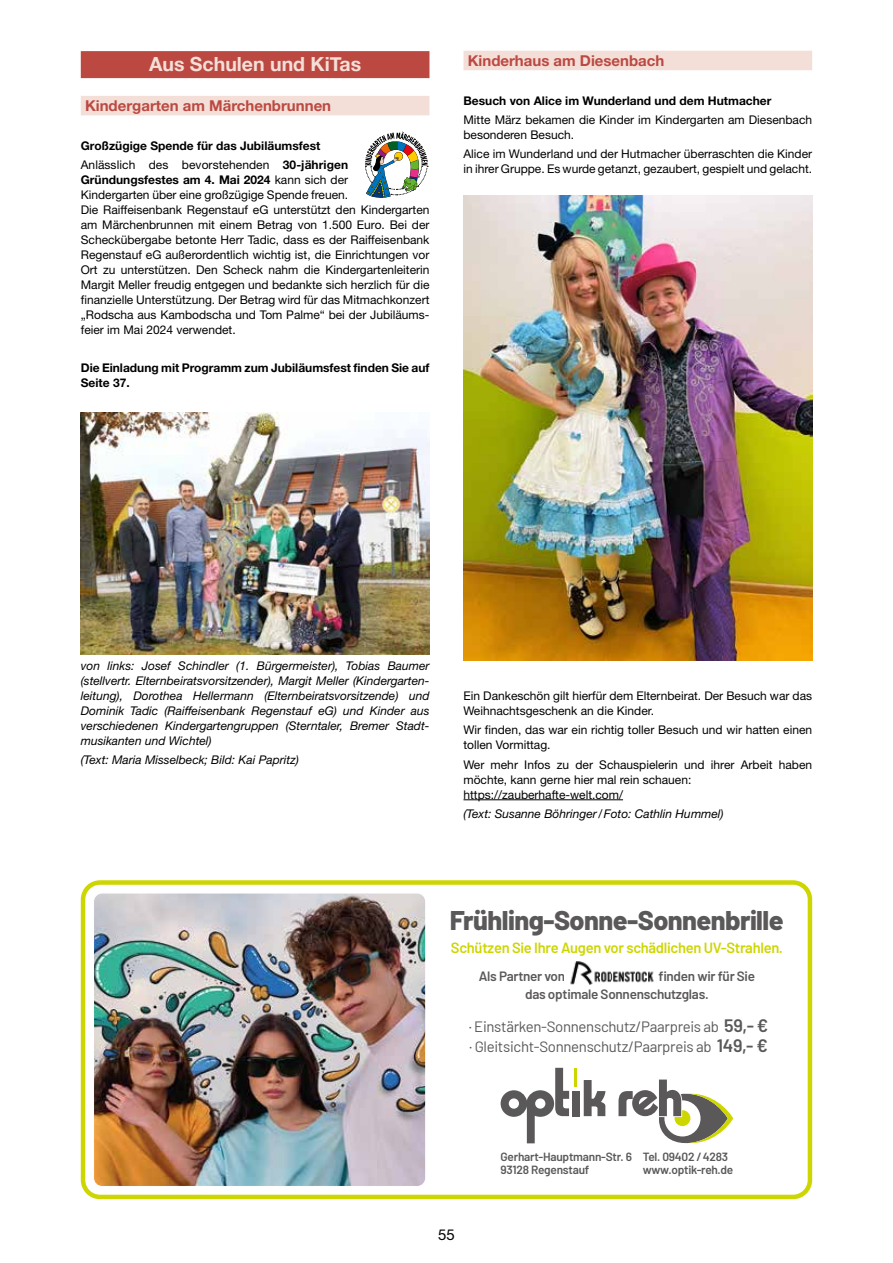
<style>
.page{position:relative;width:893px;height:1263px;background:#fff}
.page>*{position:absolute;margin:0;border:0;box-sizing:border-box;transform-origin:0 0}
.t1{font:800 27px "Barlow";letter-spacing:-.02em;color:#5a5858}
.t2{font:700 19.5px "Helvetica Neue";color:#f3dfd7}
.t3{font:15px/19.5px "Barlow";letter-spacing:-.02em;color:#5a5858}
.t4{font:700 15px "Helvetica Neue LT Pro";color:#bb4942}
.t5{font:15px "Helvetica Neue LT Pro";color:#000}
.t6{font:600 14.7px "Barlow";letter-spacing:-.02em;color:#cdd600}
.t7{font:600 13.5px/18px "Barlow";letter-spacing:-.02em;color:#5a5858}
.t8{font:12px/15px "Helvetica Neue LT Pro";color:#000}
.t9{font:italic 12px/15px "Helvetica Neue LT Pro";color:#000;text-align:justify}
.t10{font:700 12px/19.2px "Helvetica Neue LT Pro";color:#000}
.t11{font:600 11.85px/13.8px "Barlow";letter-spacing:-.02em;color:#5a5858}
.s1{font-weight:400}
.s2{font-weight:700}
.s3{font-weight:600;font-size:18px}
</style>
<div class="page">
<div style="left:81px;top:51px;width:348px;height:27px;background:#bb4942"></div>
<div style="left:81px;top:96px;width:348px;height:19px;background:#f3dfd7"></div>
<svg style="left:365px;top:132px;width:63px;height:66px"></svg>
<img style="left:81px;top:412px;width:348px;height:243px">
<div style="left:463px;top:51px;width:349px;height:19px;background:#f3dfd7"></div>
<hr style="left:463px;top:799px;width:160px;height:1px;background:#000">
<img style="left:463px;top:195px;width:349px;height:465px">
<hr style="left:574px;top:1068px;width:3px;height:19px;background:#cdd600">
<svg style="left:584px;top:1080px;width:21px;height:36px"></svg>
<div style="left:572px;top:1091px;width:8px;height:25px;background:#5a5858"></div>
<svg style="left:501px;top:1068px;width:68px;height:75px"></svg>
<svg style="left:618px;top:1079px;width:115px;height:65px"></svg>
<img style="left:570px;top:961px;width:84px;height:24px">
<div style="left:81px;top:880px;width:731px;height:319px;border:4px solid #cdd600;border-radius:17px"></div>
<img style="left:95px;top:895px;width:329px;height:290px">
<div style="left:93px;top:893px;width:333px;height:294px;border:1px solid #fff;border-radius:9px"></div>
<h2 class="t2" style="left:149px;top:49px;width:213px">Aus Schulen und KiTas</h2>
<p class="t4" style="left:85px;top:96px;width:248px">Kindergarten am Märchenbrunnen</p>
<p class="t10" style="left:81px;top:135px;width:269px">Großzügige Spende für das Jubiläumsfest<br><span class="s1">Anlässlich des bevorstehenden</span> 30-jährigen</p>
<p class="t8" style="left:81px;top:172px;width:350px"><span class="s2">Gründungsfestes am 4. Mai 2024</span> kann sich der<br>Kindergarten über eine großzügige Spende freuen.<br>Die Raiffeisenbank Regenstauf eG unterstützt den Kindergarten am Märchenbrunnen mit einem Betrag von 1.500 Euro. Bei der Scheckübergabe betonte Herr Tadic, dass es der Raiffeisenbank Regenstauf eG außerordentlich wichtig ist, die Einrichtungen vor Ort zu unterstützen. Den Scheck nahm die Kindergartenleiterin Margit Meller freudig entgegen und bedankte sich herzlich für die finanzielle Unterstützung. Der Betrag wird für das Mitmachkonzert „Rodscha aus Kambodscha und Tom Palme“ bei der Jubiläums&shy;feier im Mai 2024 verwendet.</p>
<p class="t10" style="left:81px;top:360px;width:350px;line-height:15px">Die Einladung mit Programm zum Jubiläumsfest finden Sie auf<br>Seite 37.</p>
<p class="t4" style="left:468px;top:51px;width:198px">Kinderhaus am Diesenbach</p>
<p class="t10" style="left:463px;top:90px;width:309px">Besuch von Alice im Wunderland und dem Hutmacher</p>
<p class="t8" style="left:463px;top:112px;width:350px">Mitte März bekamen die Kinder im Kindergarten am Diesenbach besonderen Besuch.</p>
<p class="t8" style="left:463px;top:146px;width:350px">Alice im Wunderland und der Hutmacher überraschten die Kinder in ihrer Gruppe. Es wurde getanzt, gezaubert, gespielt und gelacht.</p>
<p class="t9" style="left:81px;top:658px;width:350px">von links: Josef Schindler (1. Bürgermeister), Tobias Baumer (stellvertr. Elternbeiratsvorsitzender), Margit Meller (Kindergarten&shy;leitung), Dorothea Hellermann (Elternbeiratsvorsitzende) und Dominik Tadic (Raiffeisenbank Regenstauf eG) und Kinder aus verschiedenen Kindergartengruppen (Sterntaler, Bremer Stadt&shy;musikanten und Wichtel)</p>
<p class="t9" style="left:81px;top:752px;width:219px">(Text: Maria Misselbeck; Bild: Kai Papritz)</p>
<p class="t8" style="left:463px;top:688px;width:350px">Ein Dankeschön gilt hierfür dem Elternbeirat. Der Besuch war das<br>Weihnachtsgeschenk an die Kinder.</p>
<p class="t8" style="left:463px;top:722px;width:350px">Wir finden, das war ein richtig toller Besuch und wir hatten einen tollen Vormittag.</p>
<p class="t8" style="left:463px;top:756px;width:350px">Wer mehr Infos zu der Schauspielerin und ihrer Arbeit haben möchte, kann gerne hier mal rein schauen: https://zauberhafte-welt.com/</p>
<p class="t9" style="left:463px;top:806px;width:262px">(Text: Susanne Böhringer/Foto: Cathlin Hummel)</p>
<h1 class="t1" style="left:450px;top:900px;width:335px">Frühling-Sonne-Sonnenbrille</h1>
<p class="t6" style="left:451px;top:937px;width:333px">Schützen Sie Ihre Augen vor schädlichen UV-Strahlen.</p>
<p class="t7" style="left:525px;top:966px;width:231px;text-indent:133px">finden wir für Sie das optimale Sonnenschutzglas.</p>
<p class="t7" style="left:479px;top:966px;width:88px">Als Partner von</p>
<p class="t3" style="left:469px;top:1016px;width:301px">· Einstärken-Sonnenschutz/Paarpreis ab <span class="s3">59,- € </span>· Gleitsicht-Sonnenschutz/Paarpreis ab <span class="s3">149,- €</span></p>
<p class="t5" style="left:438px;top:1226px;width:18px">55</p>
<p class="t11" style="left:501px;top:1148px;width:133px">Gerhart-Hauptmann-Str. 6<br>93128 Regenstauf</p>
<p class="t11" style="left:643px;top:1148px;width:92px">Tel. 09402 /4283 www.optik-reh.de</p>
</div>
